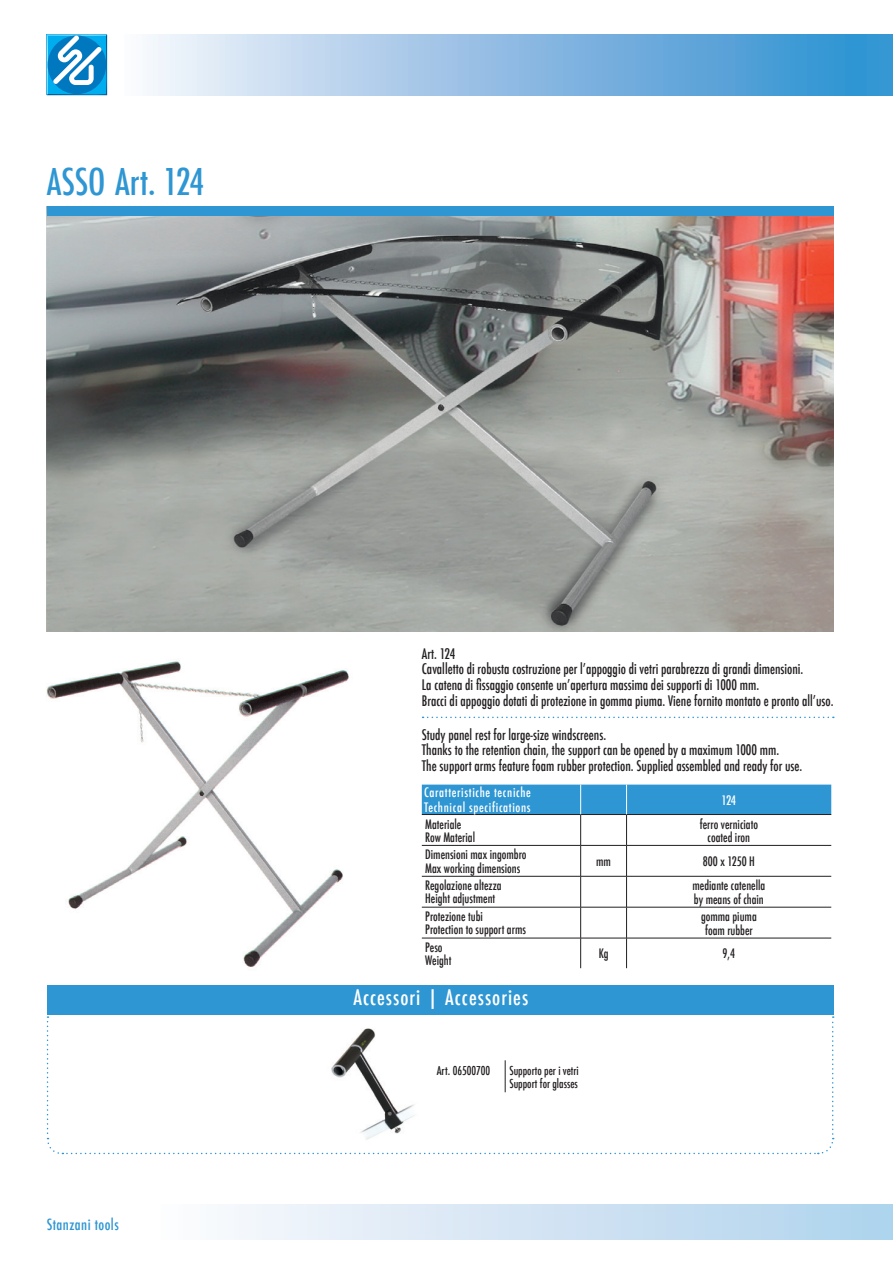
<style>
.page{position:relative;width:893px;height:1263px;background:#fff}
.page>*{position:absolute;margin:0;border:0;box-sizing:border-box;transform-origin:0 0}
.t1{font:500 condensed 36px "Futura";color:#2e96d3}
.t2{font:500 condensed 21px "Futura";letter-spacing:.05em;color:#fff}
.t3{font:500 condensed 15px "Futura";letter-spacing:.03em;color:#2e96d3}
.t4{font:500 condensed 14.25px/15.8px "Futura";color:#231f20;scale:.95 1}
.t5{font:500 condensed 12.75px/13.5px "Futura";color:#231f20;scale:.95 1}
.t6{font:500 condensed 12.75px/15px "Futura";letter-spacing:.05em;color:#fff}
.t7{font:500 condensed 12px/13.5px "Futura";color:#231f20;scale:.95 1}
.t8{font:500 condensed 12px "Futura";color:#231f20}
</style>
<div class="page">
<svg style="left:47px;top:35px;width:60px;height:60px"></svg>
<div style="left:125px;top:34px;width:768px;height:62px;background:linear-gradient(to right,#f8f3fb,#298bcf)"></div>
<div style="left:160px;top:1204px;width:733px;height:35px;background:linear-gradient(to right,#fcfbfd,#add2ec)"></div>
<img style="left:47px;top:216px;width:786px;height:415px">
<img style="left:46px;top:661px;width:303px;height:306px">
<hr style="left:422px;top:814px;width:159px;height:1px;background:#231f20">
<hr style="left:581px;top:814px;width:46px;height:1px;background:#231f20">
<hr style="left:627px;top:814px;width:204px;height:1px;background:#231f20">
<div style="left:422px;top:785px;width:409px;height:29px;background:#2e96d3"></div>
<hr style="left:580px;top:815px;width:1px;height:30px;background:#231f20">
<hr style="left:626px;top:815px;width:1px;height:30px;background:#231f20">
<hr style="left:422px;top:845px;width:159px;height:1px;background:#231f20">
<hr style="left:581px;top:845px;width:46px;height:1px;background:#231f20">
<hr style="left:580px;top:846px;width:1px;height:30px;background:#231f20">
<hr style="left:627px;top:845px;width:204px;height:1px;background:#231f20">
<hr style="left:626px;top:846px;width:1px;height:30px;background:#231f20">
<hr style="left:422px;top:876px;width:159px;height:1px;background:#231f20">
<hr style="left:581px;top:876px;width:46px;height:1px;background:#231f20">
<hr style="left:580px;top:876px;width:1px;height:31px;background:#231f20">
<hr style="left:627px;top:876px;width:204px;height:1px;background:#231f20">
<hr style="left:626px;top:876px;width:1px;height:31px;background:#231f20">
<hr style="left:422px;top:907px;width:159px;height:1px;background:#231f20">
<hr style="left:581px;top:907px;width:46px;height:1px;background:#231f20">
<hr style="left:580px;top:907px;width:1px;height:31px;background:#231f20">
<hr style="left:627px;top:907px;width:204px;height:1px;background:#231f20">
<hr style="left:626px;top:907px;width:1px;height:31px;background:#231f20">
<hr style="left:422px;top:938px;width:159px;height:1px;background:#231f20">
<hr style="left:581px;top:938px;width:46px;height:1px;background:#231f20">
<hr style="left:580px;top:938px;width:1px;height:30px;background:#231f20">
<hr style="left:627px;top:938px;width:204px;height:1px;background:#231f20">
<hr style="left:626px;top:938px;width:1px;height:30px;background:#231f20">
<svg style="left:423px;top:717px;width:411px;height:1px"></svg>
<div style="left:47px;top:206px;width:786px;height:10px;background:#2e96d3"></div>
<svg style="left:46px;top:1001px;width:788px;height:154px"></svg>
<div style="left:47px;top:985px;width:786px;height:29px;background:#2e96d3"></div>
<hr style="left:505px;top:1060px;width:1px;height:32px;background:#231f20">
<img style="left:323px;top:1025px;width:101px;height:120px">
<h1 class="t1" style="left:47px;top:158px;width:159px">ASSO Art. 124</h1>
<p class="t3" style="left:47px;top:1214px;width:74px">Stanzani tools</p>
<p class="t4" style="left:422px;top:645px;width:435px">Art. 124<br>Cavalletto di robusta costruzione per l’appoggio di vetri parabrezza di grandi dimensioni.<br>La catena di fissaggio consente un’apertura massima dei supporti di 1000 mm.<br>Bracci di appoggio dotati di protezione in gomma piuma. Viene fornito montato e pronto all’uso.</p>
<p class="t4" style="left:422px;top:726px;width:402px">Study panel rest for large-size windscreens.<br>Thanks to the retention chain, the support can be opened by a maximum 1000 mm.<br>The support arms feature foam rubber protection. Supplied assembled and ready for use.</p>
<p class="t6" style="left:424px;top:785px;width:108px">Caratteristiche tecniche<br>Technical specifications</p>
<p class="t6" style="left:722px;top:793px;width:16px">124</p>
<p class="t5" style="left:425px;top:817px;width:54px">Materiale<br>Row Material</p>
<p class="t5" style="left:700px;top:817px;width:63px;text-align:center">ferro verniciato coated iron</p>
<p class="t5" style="left:425px;top:848px;width:108px">Dimensioni max ingombro<br>Max working dimensions</p>
<p class="t5" style="left:596px;top:855px;width:17px">mm</p>
<p class="t5" style="left:703px;top:855px;width:56px">800 x 1250 H</p>
<p class="t5" style="left:425px;top:879px;width:82px;line-height:12.8px">Regolazione altezza<br>Height adjustment</p>
<p class="t5" style="left:692px;top:879px;width:78px">mediante catenella by means of chain</p>
<p class="t5" style="left:425px;top:910px;width:108px;line-height:12.8px">Protezione tubi<br>Protection to support arms</p>
<p class="t5" style="left:701px;top:910px;width:60px;text-align:center">gomma piuma foam rubber</p>
<p class="t5" style="left:425px;top:941px;width:29px;line-height:12.8px">Peso<br>Weight</p>
<p class="t5" style="left:599px;top:947px;width:12px">Kg</p>
<p class="t5" style="left:723px;top:947px;width:15px">9,4</p>
<h2 class="t2" style="left:353px;top:984px;width:176px">Accessori | Accessories</h2>
<p class="t8" style="left:437px;top:1062px;width:55px">Art. 06500700</p>
<p class="t7" style="left:509px;top:1063px;width:75px">Supporto per i vetri<br>Support for glasses</p>
</div>
